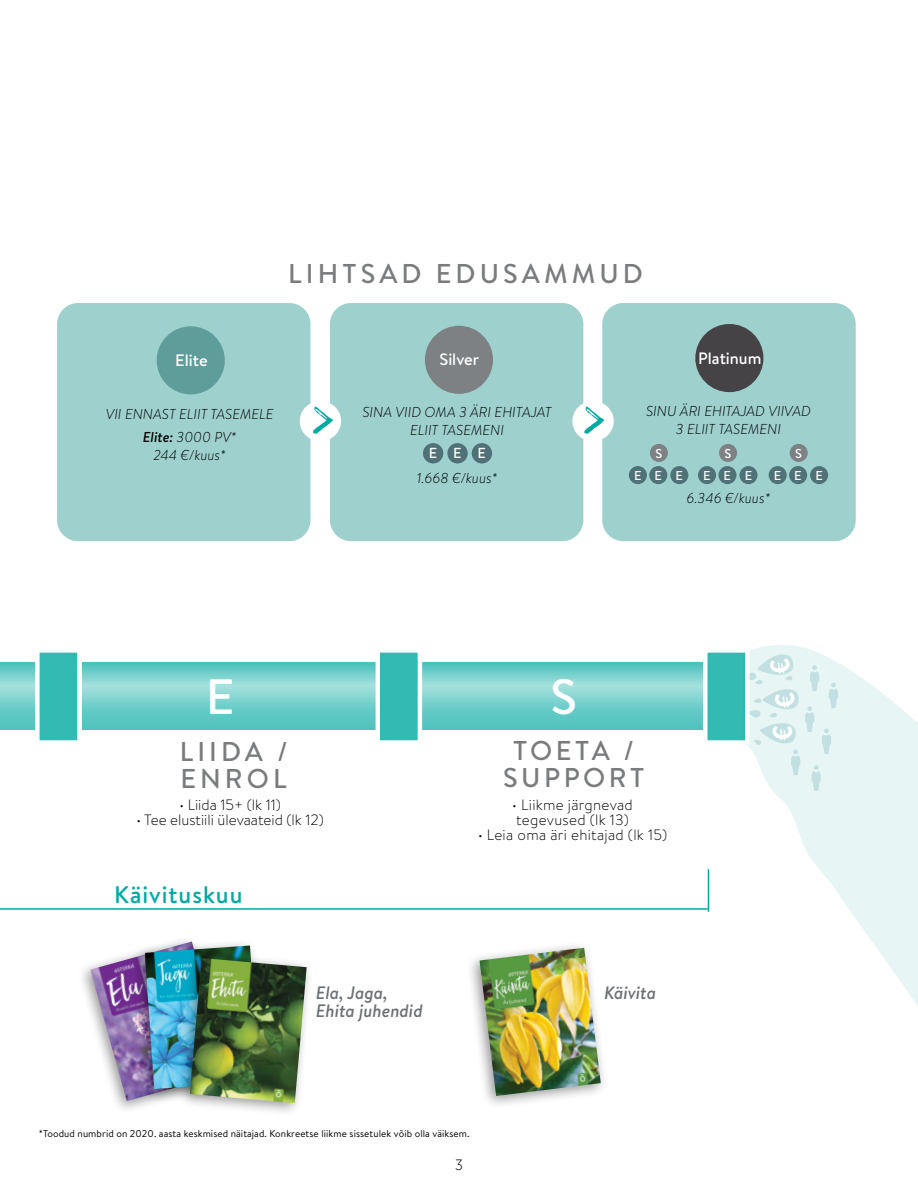
<style>
.page{position:relative;width:918px;height:1188px;background:#fff}
.page>*{position:absolute;margin:0;border:0;box-sizing:border-box;transform-origin:0 0}
.t1{font:95.4px "Hello Beautiful";color:#00a9a1}
.t2{font:500 49.5px "Brandon Text";color:#fff}
.t3{font:500 27.15px/27px "Brandon Text";letter-spacing:.15em;color:#797b7d}
.t4{font:500 27.15px/27px "Brandon Text";letter-spacing:.125em;color:#797b7d;text-align:center}
.t5{font:500 24px "Brandon Text";letter-spacing:.04em;color:#00a9a1}
.t6{font:italic 500 18px/18px "Brandon Text";color:#6c7074}
.t7{font:500 16.5px "Brandon Text";color:#fff}
.t8{font:300 15px/15px "Brandon Text";letter-spacing:.02em;color:#000}
.t9{font:300 15px "Brandon Text";color:#000}
.t10{font:300 15px "Gotham Narrow";color:#000}
.t11{font:500 14.55px "Brandon Text";color:#fff}
.t12{font:italic 300 14.4px/18.5px "Brandon Text";color:#000;text-align:center}
.t13{font:500 12.9px "Brandon Text";letter-spacing:1.035em;color:#fff}
.t14{font:9.9px "Brandon Text";letter-spacing:.01em;color:#000}
.s1{font-weight:500}
</style>
<div class="page">
<svg style="left:0;top:663px;width:35px;height:67px;background:#73cfca"></svg>
<svg style="left:82px;top:663px;width:293px;height:67px;background:#73cfca"></svg>
<svg style="left:422px;top:663px;width:281px;height:67px;background:#73cfca"></svg>
<svg style="left:750px;top:645px;width:168px;height:361px"></svg>
<hr style="left:0;top:908px;width:708px;height:2px;background:#00a8a2">
<hr style="left:708px;top:869px;width:1px;height:43px;background:#00a8a2">
<div style="left:35px;top:648px;width:47px;height:97px;background:#33bab3;border:4px solid #fff"></div>
<div style="left:375px;top:648px;width:47px;height:97px;background:#33bab3;border:4px solid #fff"></div>
<div style="left:703px;top:648px;width:47px;height:97px;background:#33bab3;border:4px solid #fff"></div>
<div style="left:57px;top:303px;width:253px;height:238px;background:#9ed1ce;border-radius:21px"></div>
<div style="left:330px;top:303px;width:253px;height:238px;background:#9ed1ce;border-radius:21px"></div>
<div style="left:602px;top:303px;width:254px;height:238px;background:#9ed1ce;border-radius:21px"></div>
<div style="left:466px;top:940px;width:142px;height:170px;background:#000;opacity:.4"></div>
<img style="left:480px;top:948px;width:121px;height:148px">
<div style="left:77px;top:935px;width:158px;height:179px;background:#000;opacity:.4"></div>
<img style="left:90px;top:941px;width:41px;height:160px">
<div style="left:131px;top:938px;width:136px;height:165px;background:#000;opacity:.4"></div>
<img style="left:145px;top:946px;width:114px;height:143px">
<div style="left:176px;top:951px;width:138px;height:166px;background:#000;opacity:.4"></div>
<img style="left:190px;top:958px;width:117px;height:145px">
<div style="left:629px;top:466px;width:18px;height:18px;background:#4f7177;border-radius:50%"></div>
<div style="left:649px;top:466px;width:18px;height:18px;background:#4f7177;border-radius:50%"></div>
<div style="left:670px;top:466px;width:18px;height:18px;background:#4f7177;border-radius:50%"></div>
<div style="left:650px;top:444px;width:18px;height:18px;background:#7d8184;border-radius:50%"></div>
<div style="left:698px;top:466px;width:18px;height:18px;background:#4f7177;border-radius:50%"></div>
<div style="left:718px;top:466px;width:18px;height:18px;background:#4f7177;border-radius:50%"></div>
<div style="left:739px;top:466px;width:19px;height:18px;background:#4f7177;border-radius:50%"></div>
<div style="left:719px;top:444px;width:18px;height:18px;background:#7d8184;border-radius:50%"></div>
<div style="left:769px;top:466px;width:18px;height:18px;background:#4f7177;border-radius:50%"></div>
<div style="left:789px;top:466px;width:18px;height:18px;background:#4f7177;border-radius:50%"></div>
<div style="left:810px;top:466px;width:18px;height:18px;background:#4f7177;border-radius:50%"></div>
<div style="left:790px;top:444px;width:18px;height:18px;background:#7d8184;border-radius:50%"></div>
<div style="left:423px;top:443px;width:20px;height:20px;background:#4f7177;border-radius:50%"></div>
<div style="left:447px;top:443px;width:21px;height:20px;background:#4f7177;border-radius:50%"></div>
<div style="left:472px;top:443px;width:20px;height:20px;background:#4f7177;border-radius:50%"></div>
<div style="left:425px;top:326px;width:68px;height:68px;background:#7d8184;border-radius:50%"></div>
<div style="left:695px;top:324px;width:68px;height:68px;background:#454345;border-radius:50%"></div>
<div style="left:157px;top:326px;width:68px;height:68px;background:#5e9d9a;border-radius:50%"></div>
<svg style="left:299px;top:328px;width:42px;height:200px"></svg>
<svg style="left:572px;top:328px;width:42px;height:200px"></svg>
<svg style="left:745px;top:653px;width:93px;height:138px;background:#e1f1f1"></svg>
<h3 class="t3" style="left:288px;top:259px;width:356px">LIHTSAD EDUSAMMUD</h3>
<p class="t7" style="left:175px;top:349px;width:34px">Elite</p>
<p class="t12" style="left:106px;top:402px;width:169px;line-height:23.1px">VII ENNAST ELIIT TASEMELE<br><span class="s1">Elite:</span> 3000 PV*</p>
<p class="t12" style="left:153px;top:445px;width:74px">244 €/kuus*</p>
<p class="t7" style="left:440px;top:348px;width:41px">Silver</p>
<p class="t7" style="left:698px;top:347px;width:65px">Platinum</p>
<p class="t12" style="left:646px;top:401px;width:166px">SINU ÄRI EHITAJAD VIIVAD<br>3 ELIIT TASEMENI</p>
<p class="t12" style="left:362px;top:402px;width:191px">SINA VIID OMA 3 ÄRI EHITAJAT<br>ELIIT TASEMENI</p>
<p class="t12" style="left:417px;top:468px;width:82px">1.668 €/kuus*</p>
<h1 class="t1" style="left:312px;top:366px;width:23px">&gt;</h1>
<h1 class="t1" style="left:583px;top:366px;width:23px">&gt;</h1>
<p class="t11" style="left:429px;top:443px;width:59px">EEE</p>
<p class="t13" style="left:795px;top:444px;width:8px">S</p>
<p class="t13" style="left:655px;top:444px;width:8px">S</p>
<p class="t13" style="left:724px;top:444px;width:8px">S</p>
<p class="t13" style="left:634px;top:466px;width:50px">EEE</p>
<p class="t13" style="left:703px;top:466px;width:50px">EEE</p>
<p class="t13" style="left:774px;top:466px;width:50px">EEE</p>
<p class="t12" style="left:687px;top:488px;width:85px">6.346 €/kuus*</p>
<h2 class="t2" style="left:206px;top:663px;width:30px">E</h2>
<h2 class="t2" style="left:550px;top:663px;width:28px">S</h2>
<h3 class="t3" style="left:180px;top:738px;width:110px">LIIDA /<br>ENROL</h3>
<p class="t9" style="left:179px;top:795px;width:103px">• Liida 15+ (lk 11)</p>
<p class="t9" style="left:136px;top:810px;width:189px">• Tee elustiili ülevaateid (lk 12)</p>
<h3 class="t5" style="left:114px;top:879px;width:130px">Käivituskuu</h3>
<h3 class="t4" style="left:503px;top:737px;width:143px">TOETA /<br>SUPPORT</h3>
<p class="t8" style="left:512px;top:797px;width:122px">• Liikme järgnevad tegevused (lk 13)</p>
<p class="t8" style="left:478px;top:827px;width:191px">• Leia oma äri ehitajad (lk 15)</p>
<p class="t6" style="left:316px;top:983px;width:108px">Ela, Jaga,<br>Ehita juhendid</p>
<p class="t6" style="left:604px;top:983px;width:53px">Käivita</p>
<p class="t14" style="left:39px;top:1126px;width:432px">*Toodud numbrid on 2020. aasta keskmised näitajad. Konkreetse liikme sissetulek võib olla väiksem.</p>
<p class="t10" style="left:455px;top:1155px;width:9px">3</p>
</div>
